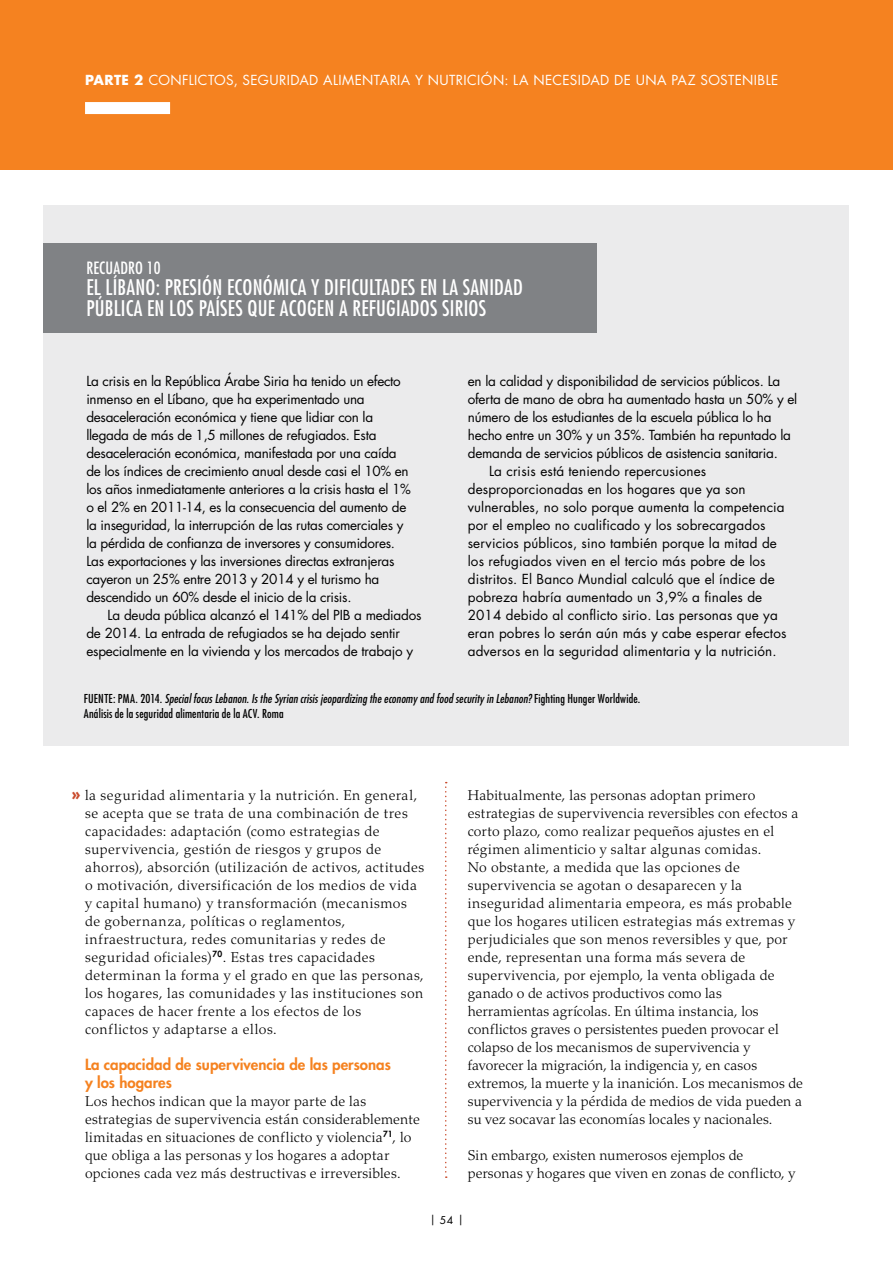
<style>
.page{position:relative;width:893px;height:1263px;background:#fff}
.page>*{position:absolute;margin:0;border:0;box-sizing:border-box;transform-origin:0 0}
.t1{font:condensed 21px/21px "Futura Std";letter-spacing:.01em;color:#fff}
.t2{font:condensed 16.5px "Futura Std";letter-spacing:.01em;color:#fff}
.t3{font:800 16.5px "Futura Std";color:#c94b2c}
.t4{font:800 15px/18px "Futura Std";color:#f58220}
.t5{font:300 14.25px/18px "Palatino LT Std";letter-spacing:.025em;color:#000}
.t6{font:300 14.25px/18px "Palatino LT Std";letter-spacing:.005em;color:#000}
.t7{font:13.5px/18px "Futura Std";letter-spacing:-.015em;color:#000}
.t8{font:13.5px "Futura Std";letter-spacing:.01em;color:#000}
.t9{font:13.5px "Futura Std";letter-spacing:.03em;color:#fff}
.t10{font:condensed 12px/15px "Futura Std";letter-spacing:.015em;color:#000}
.t11{font:10.5px "Futura Std";color:#000}
.s1{font-weight:700}
.s2{font-style:italic}
</style>
<div class="page">
<div style="left:0;top:0;width:893px;height:170px;background:#f58220"></div>
<div style="left:85px;top:102px;width:85px;height:12px;background:#fff"></div>
<svg style="left:445px;top:782px;width:2px;height:396px"></svg>
<div style="left:44px;top:206px;width:805px;height:540px;background:#ebebec"></div>
<div style="left:44px;top:243px;width:553px;height:90px;background:#808285"></div>
<p class="t9" style="left:85px;top:71px;width:695px"><span class="s1">PARTE 2</span> CONFLICTOS, SEGURIDAD ALIMENTARIA Y NUTRICIÓN: LA NECESIDAD DE UNA PAZ SOSTENIBLE</p>
<p class="t2" style="left:86px;top:258px;width:76px">RECUADRO 10</p>
<h1 class="t1" style="left:86px;top:277px;width:438px">EL LÍBANO: PRESIÓN ECONÓMICA Y DIFICULTADES EN LA SANIDAD<br>PÚBLICA EN LOS PAÍSES QUE ACOGEN A REFUGIADOS SIRIOS</h1>
<p class="t7" style="left:86px;top:372px;width:326px">La crisis en la República Árabe Siria ha tenido un efecto inmenso en el Líbano, que ha experimentado una desaceleración económica y tiene que lidiar con la llegada de más de 1,5 millones de refugiados. Esta desaceleración económica, manifestada por una caída de los índices de crecimiento anual desde casi el 10% en los años inmediatamente anteriores a la crisis hasta el 1% o el 2% en 2011-14, es la consecuencia del aumento de la inseguridad, la interrupción de las rutas comerciales y la pérdida de confianza de inversores y consumidores.<br>Las exportaciones y las inversiones directas extranjeras cayeron un 25% entre 2013 y 2014 y el turismo ha descendido un 60% desde el inicio de la crisis.</p>
<p class="t7" style="left:86px;top:606px;width:337px;text-indent:21px">La deuda pública alcanzó el 141% del PIB a mediados de 2014. La entrada de refugiados se ha dejado sentir especialmente en la vivienda y los mercados de trabajo y</p>
<p class="t7" style="left:468px;top:372px;width:314px">en la calidad y disponibilidad de servicios públicos. La</p>
<p class="t7" style="left:468px;top:390px;width:331px">oferta de mano de obra ha aumentado hasta un 50% y el</p>
<p class="t7" style="left:468px;top:408px;width:305px">número de los estudiantes de la escuela pública lo ha</p>
<p class="t7" style="left:468px;top:426px;width:325px">hecho entre un 30% y un 35%. También ha repuntado la</p>
<p class="t7" style="left:468px;top:444px;width:312px">demanda de servicios públicos de asistencia sanitaria.</p>
<p class="t8" style="left:489px;top:462px;width:219px">La crisis está teniendo repercusiones</p>
<p class="t8" style="left:468px;top:480px;width:279px">desproporcionadas en los hogares que ya son</p>
<p class="t8" style="left:468px;top:498px;width:318px">vulnerables, no solo porque aumenta la competencia</p>
<p class="t8" style="left:468px;top:516px;width:299px">por el empleo no cualificado y los sobrecargados</p>
<p class="t8" style="left:468px;top:534px;width:311px">servicios públicos, sino también porque la mitad de</p>
<p class="t8" style="left:468px;top:552px;width:299px">los refugiados viven en el tercio más pobre de los</p>
<p class="t8" style="left:468px;top:570px;width:308px">distritos. El Banco Mundial calculó que el índice de</p>
<p class="t8" style="left:468px;top:588px;width:296px">pobreza habría aumentado un 3,9% a finales de</p>
<p class="t8" style="left:468px;top:606px;width:312px">2014 debido al conflicto sirio. Las personas que ya</p>
<p class="t8" style="left:468px;top:624px;width:320px">eran pobres lo serán aún más y cabe esperar efectos</p>
<p class="t8" style="left:468px;top:642px;width:310px">adversos en la seguridad alimentaria y la nutrición.</p>
<p class="t10" style="left:84px;top:691px;width:558px">FUENTE: PMA. 2014. <span class="s2">Special focus Lebanon. Is the Syrian crisis jeopardizing the economy and food security in Lebanon?</span> Fighting Hunger Worldwide.<br>Análisis de la seguridad alimentaria de la ACV. Roma</p>
<p class="t5" style="left:85px;top:786px;width:341px">la seguridad alimentaria y la nutrición. En general, se acepta que se trata de una combinación de tres capacidades: adaptación (como estrategias de supervivencia, gestión de riesgos y grupos de ahorros), absorción (utilización de activos, actitudes o motivación, diversificación de los medios de vida y capital humano) y transformación (mecanismos de gobernanza, políticas o reglamentos, infraestructura, redes comunitarias y redes de seguridad oficiales)<sup>70</sup>. Estas tres capacidades determinan la forma y el grado en que las personas, los hogares, las comunidades y las instituciones son capaces de hacer frente a los efectos de los conflictos y adaptarse a ellos.</p>
<p class="t4" style="left:85px;top:1055px;width:307px">La capacidad de supervivencia de las personas y los hogares</p>
<p class="t5" style="left:85px;top:1092px;width:336px">Los hechos indican que la mayor parte de las estrategias de supervivencia están considerablemente limitadas en situaciones de conflicto y violencia<sup>71</sup>, lo que obliga a las personas y los hogares a adoptar opciones cada vez más destructivas e irreversibles.</p>
<p class="t3" style="left:71px;top:783px;width:11px">»</p>
<p class="t5" style="left:468px;top:786px;width:337px">Habitualmente, las personas adoptan primero estrategias de supervivencia reversibles con efectos a corto plazo, como realizar pequeños ajustes en el régimen alimenticio y saltar algunas comidas.<br>No obstante, a medida que las opciones de supervivencia se agotan o desaparecen y la inseguridad alimentaria empeora, es más probable que los hogares utilicen estrategias más extremas y perjudiciales que son menos reversibles y que, por ende, representan una forma más severa de supervivencia, por ejemplo, la venta obligada de ganado o de activos productivos como las herramientas agrícolas. En última instancia, los conflictos graves o persistentes pueden provocar el colapso de los mecanismos de supervivencia y favorecer la migración, la indigencia y, en casos extremos, la muerte y la inanición. Los mecanismos de supervivencia y la pérdida de medios de vida pueden a su vez socavar las economías locales y nacionales.</p>
<p class="t6" style="left:468px;top:1146px;width:329px">Sin embargo, existen numerosos ejemplos de personas y hogares que viven en zonas de conflicto, y</p>
<p class="t11" style="left:430px;top:1213px;width:35px">| 54 |</p>
</div>
